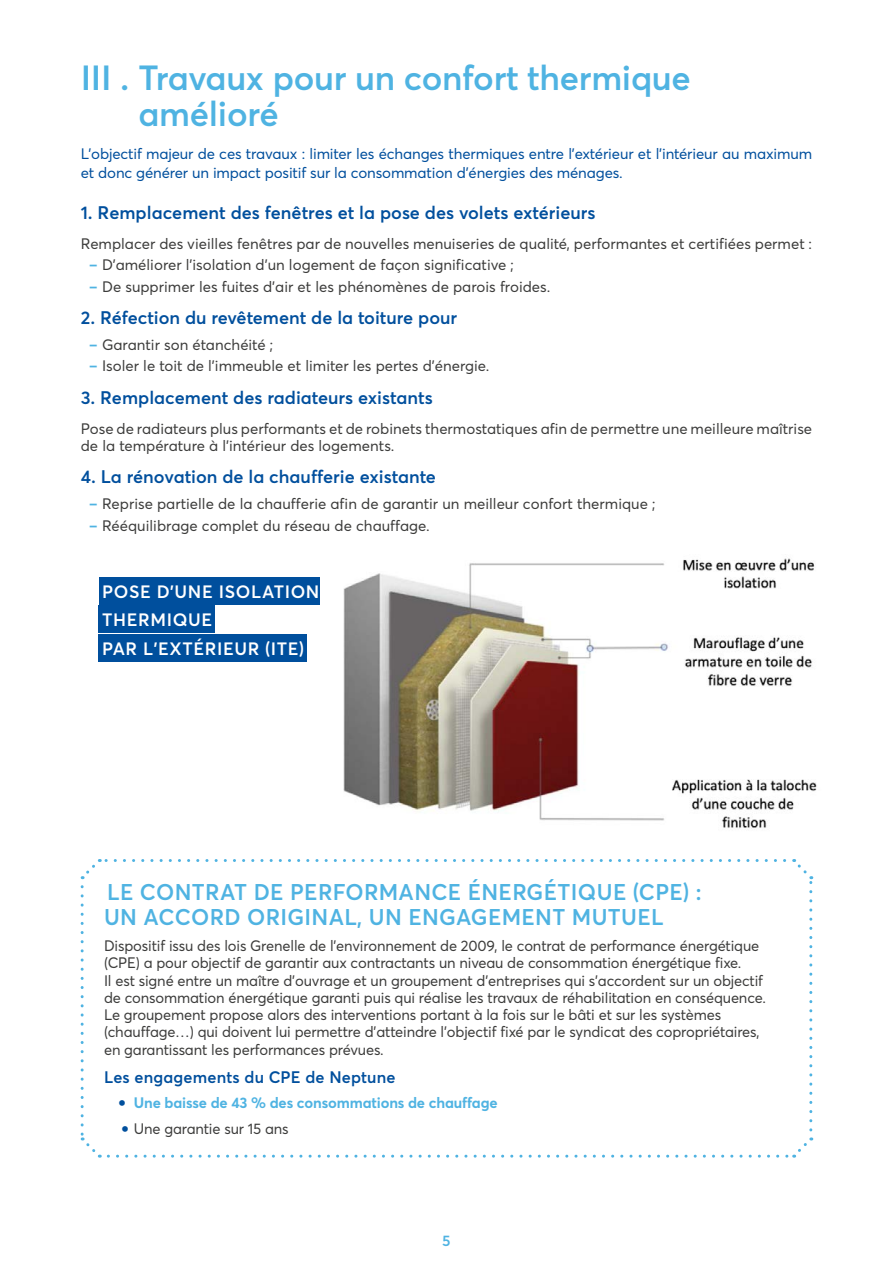
<style>
.page{position:relative;width:893px;height:1263px;background:#fff}
.page>*{position:absolute;margin:0;border:0;box-sizing:border-box;transform-origin:0 0}
.t1{font:600 34.5px/36px "Averta";letter-spacing:-.01em;color:#4fb3e2}
.t2{font:600 22.5px/25.5px "Averta";letter-spacing:.015em;color:#4fb3e2}
.t3{font:600 18px "Averta";color:#004f9d}
.t4{font:600 17.7px/28.7px "Averta";letter-spacing:.035em;color:#fff}
.t5{font:600 16.5px "Averta";letter-spacing:.01em;color:#004f9d}
.t6{font:15px/17.2px "Averta";letter-spacing:-.01em;color:#3c3c3b}
.t7{font:15px/19.5px "Averta";letter-spacing:-.01em;color:#004f9d}
.t8{font:700 15px "Averta";letter-spacing:-.01em;color:#4fb3e2}
.t9{font:600 15px "Averta";color:#4fb3e2}
.s1{font-weight:700;color:#4fb3e2}
.s2{font-weight:600;font-size:25.5px;color:#004f9d}
</style>
<div class="page">
<div style="left:99px;top:577px;width:223px;height:27px;background:#004f9d"></div>
<div style="left:99px;top:606px;width:116px;height:27px;background:#004f9d"></div>
<div style="left:99px;top:634px;width:208px;height:28px;background:#004f9d"></div>
<img style="left:320px;top:558px;width:497px;height:271px">
<svg style="left:81px;top:887px;width:20px;height:271px"></svg>
<svg style="left:108px;top:1137px;width:704px;height:21px"></svg>
<svg style="left:792px;top:859px;width:20px;height:271px"></svg>
<svg style="left:81px;top:859px;width:704px;height:20px"></svg>
<h1 class="t1" style="left:139px;top:60px;width:554px;text-indent:-58px">III . Travaux pour un confort thermique amélioré</h1>
<p class="t7" style="left:81px;top:144px;width:733px">L’objectif majeur de ces travaux : limiter les échanges thermiques entre l’extérieur et l’intérieur au maximum et donc générer un impact positif sur la consommation d’énergies des ménages.</p>
<p class="t3" style="left:81px;top:201px;width:516px">1. Remplacement des fenêtres et la pose des volets extérieurs</p>
<p class="t6" style="left:81px;top:235px;width:733px">Remplacer des vieilles fenêtres par de nouvelles menuiseries de qualité, performantes et certifiées permet :</p>
<p class="t6" style="left:89px;top:256px;width:426px"><span class="s1">–</span> D’améliorer l’isolation d’un logement de façon significative ;</p>
<p class="t6" style="left:89px;top:278px;width:463px"><span class="s1">–</span> De supprimer les fuites d’air et les phénomènes de parois froides.</p>
<p class="t3" style="left:81px;top:307px;width:378px">2. Réfection du revêtement de la toiture pour</p>
<p class="t6" style="left:89px;top:336px;width:185px"><span class="s1">–</span> Garantir son étanchéité ;</p>
<p class="t6" style="left:89px;top:357px;width:402px"><span class="s1">–</span> Isoler le toit de l’immeuble et limiter les pertes d’énergie.</p>
<p class="t3" style="left:81px;top:386px;width:354px">3. Remplacement des radiateurs existants</p>
<p class="t6" style="left:81px;top:420px;width:733px">Pose de radiateurs plus performants et de robinets thermostatiques afin de permettre une meilleure maîtrise de la température à l’intérieur des logements.</p>
<p class="t3" style="left:81px;top:466px;width:357px">4. La rénovation de la chaufferie existante</p>
<p class="t6" style="left:89px;top:495px;width:568px"><span class="s1">–</span> Reprise partielle de la chaufferie afin de garantir un meilleur confort thermique ;</p>
<p class="t6" style="left:89px;top:516px;width:342px"><span class="s1">–</span> Rééquilibrage complet du réseau de chauffage.</p>
<p class="t4" style="left:102px;top:577px;width:219px">POSE D’UNE ISOLATION<br>THERMIQUE<br>PAR L’EXTÉRIEUR (ITE)</p>
<h2 class="t2" style="left:104px;top:879px;width:599px">LE CONTRAT DE PERFORMANCE ÉNERGÉTIQUE (CPE) :<br>UN ACCORD ORIGINAL, UN ENGAGEMENT MUTUEL</h2>
<p class="t6" style="left:104px;top:937px;width:664px">Dispositif issu des lois Grenelle de l’environnement de 2009, le contrat de performance énergétique (CPE) a pour objectif de garantir aux contractants un niveau de consommation énergétique fixe.<br>Il est signé entre un maître d’ouvrage et un groupement d’entreprises qui s’accordent sur un objectif de consommation énergétique garanti puis qui réalise les travaux de réhabilitation en conséquence.<br>Le groupement propose alors des interventions portant à la fois sur le bâti et sur les systèmes (chauffage…) qui doivent lui permettre d’atteindre l’objectif fixé par le syndicat des copropriétaires, en garantissant les performances prévues.</p>
<p class="t5" style="left:104px;top:1066px;width:293px">Les engagements du CPE de Neptune</p>
<p class="t8" style="left:117px;top:1094px;width:382px"><span class="s2">•</span> Une baisse de 43 % des consommations de chauffage</p>
<p class="t6" style="left:120px;top:1120px;width:170px"><span class="s2">•</span> Une garantie sur 15 ans</p>
<p class="t9" style="left:442px;top:1231px;width:10px">5</p>
</div>
